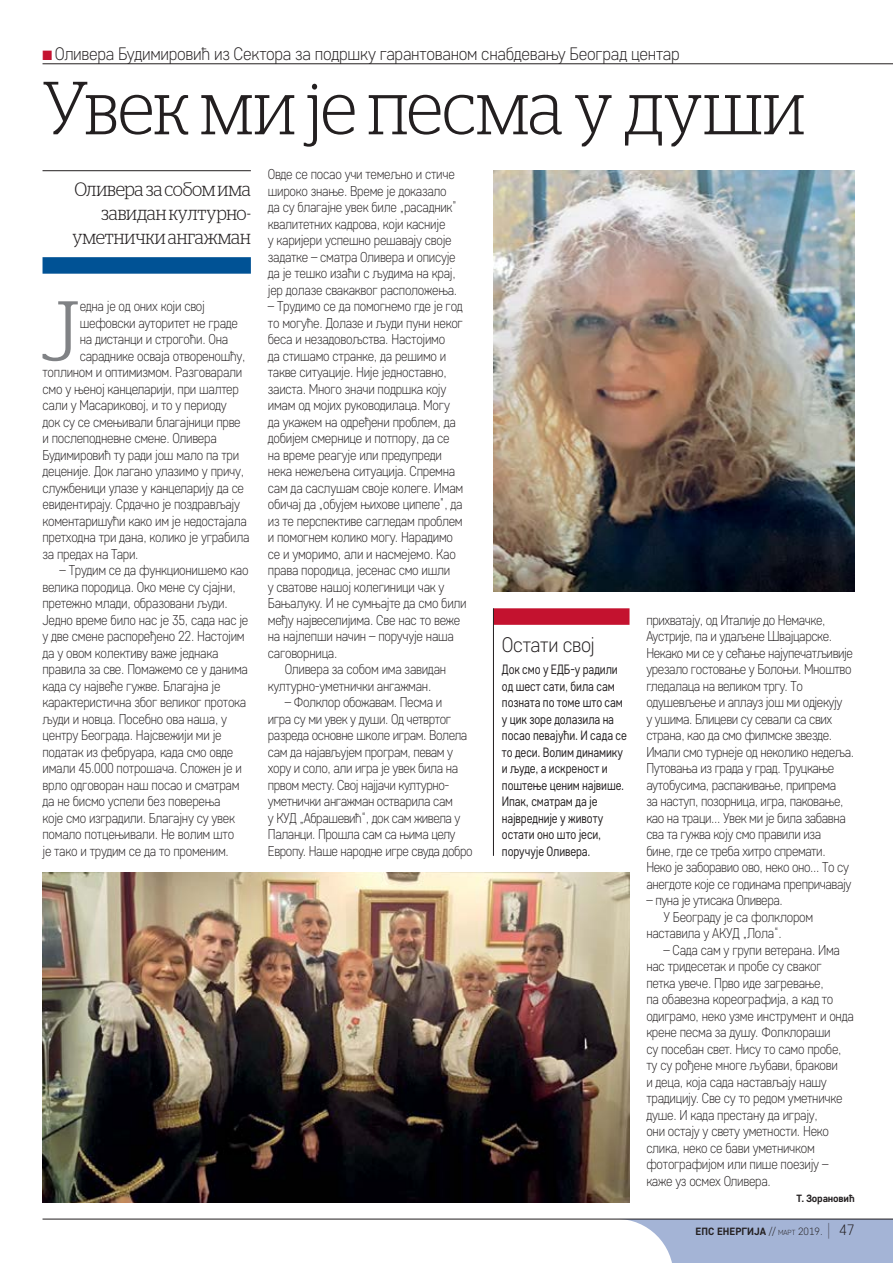
<style>
.page{position:relative;width:893px;height:1263px;background:#fff}
.page>*{position:absolute;margin:0;border:0;box-sizing:border-box;transform-origin:0 0}
.t1{font:300 84.9px "Stag LC";color:#808285}
.t2{font:300 75px "Stag LC";letter-spacing:-.005em;color:#231f20;scale:.9 1}
.t3{font:300 21px "Core Sans D25";letter-spacing:-.02em;color:#231f20;scale:.95 1}
.t4{font:300 19.5px/24px "Stag LC";letter-spacing:-.005em;color:#231f20;text-align:right;scale:.9 1}
.t5{font:300 18px "Core Sans D25";letter-spacing:-.02em;color:#231f20;scale:.95 1}
.t6{font:300 14.25px/16.5px "Core Sans D25";letter-spacing:-.02em;color:#231f20;scale:.9 1}
.t7{font:13.5px/16.5px "Core Sans D35";letter-spacing:-.01em;color:#231f20;scale:.85 1}
.t8{font:700 10.5px "Core Sans D55";letter-spacing:-.005em;color:#231f20}
.s1{color:#c4122f}
.s2{font-family:"Core Sans D25";font-weight:300}
.s3{font-family:"Core Sans D25";font-weight:300;font-size:7.35px}
.s4{font-family:"Core Sans D15";font-weight:100;font-size:18px}
.s5{font-family:"Core Sans D25";font-weight:300;font-size:15px}
</style>
<div class="page">
<svg style="left:628px;top:1220px;width:265px;height:43px;background:#aebcda"></svg>
<hr style="left:43px;top:64px;width:850px;height:1px;background:#231f20">
<hr style="left:43px;top:1219px;width:850px;height:1px;background:#231f20">
<div style="left:493px;top:608px;width:136px;height:17px;background:#c4122f"></div>
<hr style="left:493px;top:608px;width:1px;height:248px;background:#231f20">
<hr style="left:43px;top:170px;width:208px;height:1px;background:#231f20">
<div style="left:43px;top:257px;width:208px;height:17px;background:#005295"></div>
<img style="left:493px;top:171px;width:362px;height:421px">
<img style="left:43px;top:872px;width:586px;height:330px">
<p class="t5" style="left:43px;top:43px;width:672px"><span class="s1">■</span> Оливера Будимировић из Сектора за подршку гарантованом снабдевању Београд центар</p>
<h2 class="t2" style="left:43px;top:53px;width:848px">Увек ми је песма у души</h2>
<h3 class="t4" style="left:73px;top:176px;width:200px">Оливера за собом има завидан културно&shy;уметнички ангажман</h3>
<p class="t6" style="left:268px;top:166px;width:212px">Овде се посао учи темељно и стиче широко знање. Време је доказало да су благајне увек биле „расадник” квалитетних кадрова, који касније<br>у каријери успешно решавају своје задатке – сматра Оливера и описује да је тешко изаћи с људима на крај, јер долазе свакаквог расположења.</p>
<p class="t6" style="left:268px;top:298px;width:222px">– Трудимо се да помогнемо где је год то могуће. Долазе и људи пуни неког беса и незадовољства. Настојимо<br>да стишамо странке, да решимо и такве ситуације. Није једноставно, заиста. Много значи подршка коју имам од мојих руководилаца. Могу<br>да укажем на одређени проблем, да добијем смернице и потпору, да се<br>на време реагује или предупреди нека нежељена ситуација. Спремна сам да саслушам своје колеге. Имам обичај да „обујем њихове ципеле”, да из те перспективе сагледам проблем и помогнем колико могу. Нарадимо се и уморимо, али и насмејемо. Као права породица, јесенас смо ишли<br>у сватове нашој колегиници чак у<br>Бањалуку. И не сумњајте да смо били међу највеселијима. Све нас то веже на најлепши начин – поручује наша саговорница.</p>
<p class="t6" style="left:268px;top:661px;width:200px;text-indent:17px">Оливера за собом има завидан културно-уметнички ангажман.</p>
<p class="t6" style="left:268px;top:694px;width:229px;text-indent:17px">– Фолклор обожавам. Песма и<br>игра су ми увек у души. Од четвртог разреда основне школе играм. Волела сам да најављујем програм, певам у хору и соло, али игра је увек била на првом месту. Свој најјачи културно&shy;уметнички ангажман остварила сам<br>у КУД „Абрашевић“, док сам живела у Паланци. Прошла сам са њима целу Европу. Наше народне игре свуда добро</p>
<h1 class="t1" style="left:41px;top:269px;width:40px">Ј</h1>
<p class="t6" style="left:80px;top:298px;width:141px">една је од оних који свој</p>
<p class="t6" style="left:80px;top:314px;width:177px">шефовски ауторитет не граде</p>
<p class="t6" style="left:80px;top:331px;width:167px">на дистанци и строгоћи. Она</p>
<p class="t6" style="left:80px;top:347px;width:186px">сараднике осваја отвореношћу,</p>
<p class="t6" style="left:43px;top:364px;width:224px">топлином и оптимизмом. Разговарали</p>
<p class="t6" style="left:43px;top:380px;width:220px">смо у њеној канцеларији, при шалтер</p>
<p class="t6" style="left:43px;top:397px;width:206px">сали у Масариковој, и то у периоду</p>
<p class="t6" style="left:43px;top:413px;width:222px">док су се смењивали благајници прве</p>
<p class="t6" style="left:43px;top:430px;width:195px">и послеподневне смене. Оливера</p>
<p class="t6" style="left:43px;top:446px;width:220px">Будимировић ту ради још мало па три</p>
<p class="t6" style="left:43px;top:463px;width:226px">деценије. Док лагано улазимо у причу,</p>
<p class="t6" style="left:43px;top:479px;width:225px">службеници улазе у канцеларију да се</p>
<p class="t6" style="left:43px;top:496px;width:221px">евидентирају. Срдачно је поздрављају</p>
<p class="t6" style="left:43px;top:512px;width:228px">коментаришући како им је недостајала</p>
<p class="t6" style="left:43px;top:529px;width:231px">претходна три дана, колико је уграбила</p>
<p class="t6" style="left:43px;top:545px;width:108px">за предах на Тари.</p>
<p class="t6" style="left:43px;top:562px;width:230px;text-indent:17px">– Трудим се да функционишемо као велика породица. Око мене су сјајни, претежно млади, образовани људи.<br>Једно време било нас је 35, сада нас је у две смене распоређено 22. Настојим да у овом колективу важе једнака правила за све. Помажемо се у данима када су највеће гужве. Благајна је карактеристична због великог протока људи и новца. Посебно ова наша, у центру Београда. Најсвежији ми је податак из фебруара, када смо овде имали 45.000 потрошача. Сложен је и врло одговоран наш посао и сматрам да не бисмо успели без поверења<br>које смо изградили. Благајну су увек помало потцењивали. Не волим што<br>је тако и трудим се да то променим.</p>
<p class="t6" style="left:646px;top:611px;width:232px">прихватају, од Италије до Немачке, Аустрије, па и удаљене Швајцарске.<br>Некако ми се у сећање најупечатљивије урезало гостовање у Болоњи. Мноштво гледалаца на великом тргу. То одушевљење и аплауз још ми одјекују<br>у ушима. Блицеви су севали са свих страна, као да смо филмске звезде.<br>Имали смо турнеје од неколико недеља.<br>Путовања из града у град. Труцкање аутобусима, распакивање, припрема<br>за наступ, позорница, игра, паковање, као на траци... Увек ми је била забавна сва та гужва коју смо правили иза<br>бине, где се треба хитро спремати.<br>Неко је заборавио ово, неко оно... То су анегдоте које се годинама препричавају</p>
<p class="t6" style="left:646px;top:892px;width:153px">– пуна је утисака Оливера.</p>
<p class="t6" style="left:663px;top:908px;width:168px">У Београду је са фолклором</p>
<p class="t6" style="left:646px;top:925px;width:152px">наставила у АКУД „Лола“.</p>
<p class="t6" style="left:646px;top:941px;width:232px;text-indent:17px">– Сада сам у групи ветерана. Има нас тридесетак и пробе су сваког петка увече. Прво иде загревање,<br>па обавезна кореографија, а кад то одиграмо, неко узме инструмент и онда крене песма за душу. Фолклораши<br>су посебан свет. Нису то само пробе, ту су рођене многе љубави, бракови<br>и деца, која сада настављају нашу традицију. Све су то редом уметничке душе. И када престану да играју,<br>они остају у свету уметности. Неко слика, неко се бави уметничком фотографијом или пише поезију – каже уз осмех Оливера.</p>
<p class="t8" style="left:796px;top:1192px;width:60px">Т. Зорановић</p>
<h3 class="t3" style="left:502px;top:632px;width:99px">Остати свој</h3>
<p class="t7" style="left:502px;top:661px;width:149px">Док смо у ЕДБ-у радили од шест сати, била сам позната по томе што сам у цик зоре долазила на посао певајући. И сада се то деси. Волим динамику и људе, а искреност и поштење ценим највише.<br>Ипак, сматрам да је највредније у животу остати оно што јеси, поручује Оливера.</p>
<p class="t8" style="left:696px;top:1225px;width:161px">ЕПС ЕНЕРГИЈА <span class="s2">//</span> <span class="s3">март</span> <span class="s2">2019.</span> <span class="s4">|</span> <span class="s5">47</span></p>
</div>
